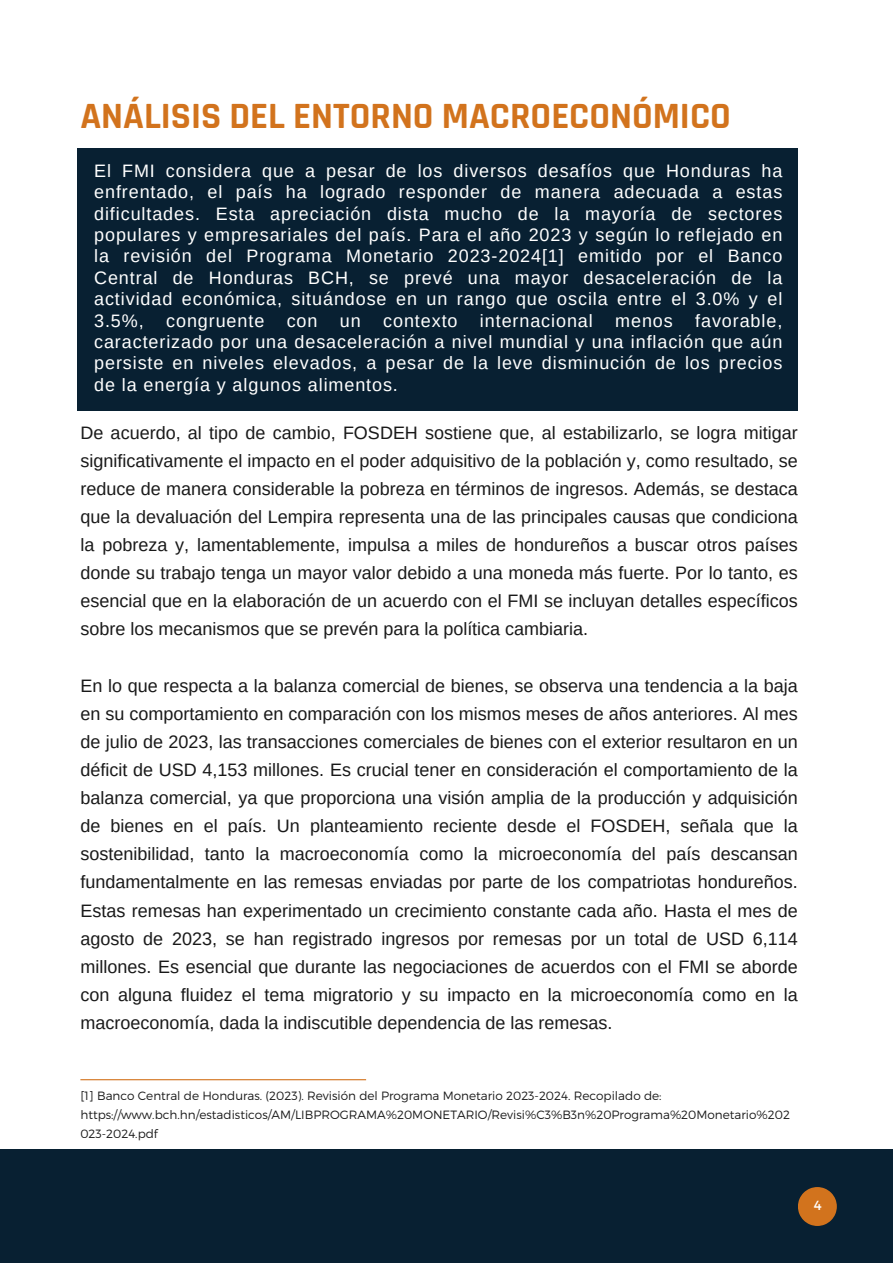
<style>
.page{position:relative;width:893px;height:1264px;background:#fff}
.page>*{position:absolute;margin:0;border:0;box-sizing:border-box;transform-origin:0 0}
.t1{font:700 37.5px "Rajdhani";color:#d2731d}
.t2{font:18px/28px "Arimo";color:#191919;text-align:justify}
.t3{font:18px/21.3px "Arimo";letter-spacing:.05em;color:#fff;text-align:justify}
.t4{font:13.2px "Montserrat";color:#fff}
.t5{font:300 12px/19px "Montserrat";color:#191919}
</style>
<div class="page">
<div style="left:0;top:1149px;width:892px;height:113px;background:#082032"></div>
<svg style="left:798px;top:1187px;width:38px;height:38px"></svg>
<div style="left:78px;top:148px;width:719px;height:262px;background:#082032"></div>
<hr style="left:80px;top:1079px;width:286px;height:1px;background:#d2731d">
<p class="t1" style="left:80px;top:93px;width:652px">ANÁLISIS DEL ENTORNO MACROECONÓMICO</p>
<p class="t3" style="left:94px;top:160px;width:689px">El FMI considera que a pesar de los diversos desafíos que Honduras ha enfrentado, el país ha logrado responder de manera adecuada a estas dificultades. Esta apreciación dista mucho de la mayoría de sectores populares y empresariales del país. Para el año 2023 y según lo reflejado en la revisión del Programa Monetario 2023-2024[1] emitido por el Banco Central de Honduras BCH, se prevé una mayor desaceleración de la actividad económica, situándose en un rango que oscila entre el 3.0% y el 3.5%, congruente con un contexto internacional menos favorable, caracterizado por una desaceleración a nivel mundial y una inflación que aún persiste en niveles elevados, a pesar de la leve disminución de los precios de la energía y algunos alimentos.</p>
<p class="t2" style="left:80px;top:418px;width:719px">De acuerdo, al tipo de cambio, FOSDEH sostiene que, al estabilizarlo, se logra mitigar significativamente el impacto en el poder adquisitivo de la población y, como resultado, se reduce de manera considerable la pobreza en términos de ingresos. Además, se destaca que la devaluación del Lempira representa una de las principales causas que condiciona la pobreza y, lamentablemente, impulsa a miles de hondureños a buscar otros países donde su trabajo tenga un mayor valor debido a una moneda más fuerte. Por lo tanto, es esencial que en la elaboración de un acuerdo con el FMI se incluyan detalles específicos sobre los mecanismos que se prevén para la política cambiaria.</p>
<p class="t2" style="left:80px;top:671px;width:719px">En lo que respecta a la balanza comercial de bienes, se observa una tendencia a la baja en su comportamiento en comparación con los mismos meses de años anteriores. Al mes de julio de 2023, las transacciones comerciales de bienes con el exterior resultaron en un déficit de USD 4,153 millones. Es crucial tener en consideración el comportamiento de la balanza comercial, ya que proporciona una visión amplia de la producción y adquisición de bienes en el país. Un planteamiento reciente desde el FOSDEH, señala que la sostenibilidad, tanto la macroeconomía como la microeconomía del país descansan fundamentalmente en las remesas enviadas por parte de los compatriotas hondureños.<br>Estas remesas han experimentado un crecimiento constante cada año. Hasta el mes de agosto de 2023, se han registrado ingresos por remesas por un total de USD 6,114 millones. Es esencial que durante las negociaciones de acuerdos con el FMI se aborde con alguna fluidez el tema migratorio y su impacto en la microeconomía como en la macroeconomía, dada la indiscutible dependencia de las remesas.</p>
<p class="t5" style="left:80px;top:1085px;width:711px">[1] Banco Central de Honduras. (2023). Revisión del Programa Monetario 2023-2024. Recopilado de: https://www.bch.hn/estadisticos/AM/LIBPROGRAMA%20MONETARIO/Revisi%C3%B3n%20Programa%20Monetario%202<br>023-2024.pdf</p>
<p class="t4" style="left:813px;top:1196px;width:9px">4</p>
</div>
